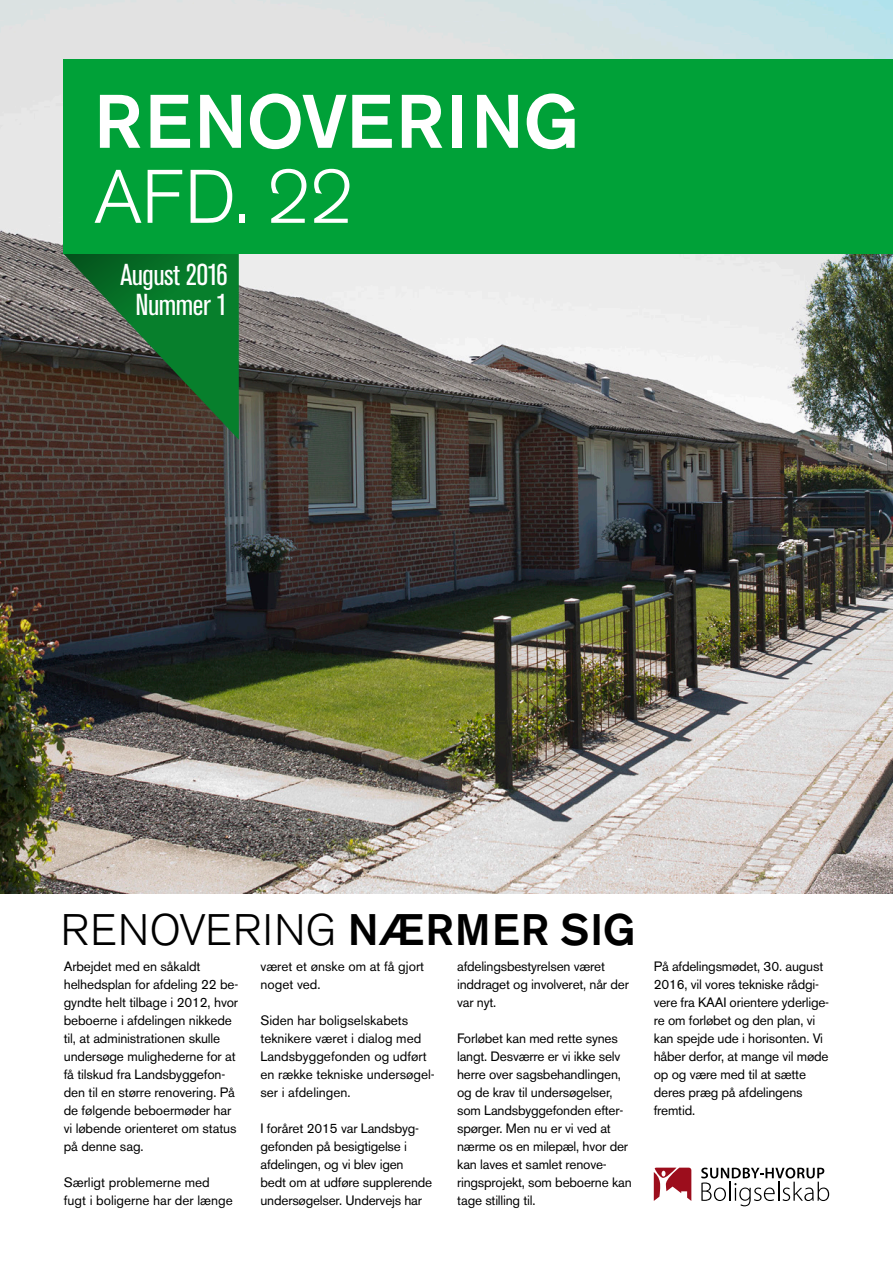
<style>
.page{position:relative;width:893px;height:1263px;background:#fff}
.page>*{position:absolute;margin:0;border:0;box-sizing:border-box;transform-origin:0 0}
.t1{font:500 75px "Akzidenz Grotesk BE";letter-spacing:.03em;color:#fff}
.t2{font:300 75px "Akzidenz Grotesk BE";color:#fff}
.t3{font:300 43.8px "Akzidenz Grotesk BE";letter-spacing:.03em;color:#000}
.t4{font:condensed 30px "Akzidenz Grotesk BE";letter-spacing:-.015em;color:#fff}
.t5{font:13.5px/18px "Akzidenz Grotesk BE";letter-spacing:-.015em;color:#000}
.s1{font-weight:500}
</style>
<div class="page">
<img style="left:0;top:0;width:893px;height:893px">
<svg style="left:701px;top:1167px;width:128px;height:39px"></svg>
<svg style="left:654px;top:1167px;width:37px;height:34px"></svg>
<svg style="left:64px;top:254px;width:175px;height:186px;background:#2b5e33"></svg>
<div style="left:64px;top:60px;width:829px;height:194px;background:#00a138"></div>
<p class="t1" style="left:94px;top:76px;width:487px">RENOVERING</p>
<p class="t2" style="left:94px;top:155px;width:261px">AFD. 22</p>
<p class="t4" style="left:120px;top:258px;width:109px">August 2016</p>
<p class="t4" style="left:135px;top:288px;width:94px">Nummer 1</p>
<p class="t3" style="left:61px;top:905px;width:576px">RENOVERING <span class="s1">NÆRMER SIG</span></p>
<p class="t5" style="left:64px;top:957px;width:176px">Arbejdet med en såkaldt helhedsplan for afdeling 22 be&shy;gyndte helt tilbage i 2012, hvor beboerne i afdelingen nikkede til, at administrationen skulle undersøge mulighederne for at få tilskud fra Landsbyggefon&shy;den til en større renovering. På de følgende beboermøder har vi løbende orienteret om status på denne sag.</p>
<p class="t5" style="left:64px;top:1173px;width:171px">Særligt problemerne med fugt i boligerne har der længe</p>
<p class="t5" style="left:260px;top:957px;width:165px">været et ønske om at få gjort noget ved.</p>
<p class="t5" style="left:260px;top:1011px;width:176px">Siden har boligselskabets teknikere været i dialog med<br>Landsbyggefonden og udført en række tekniske undersøgel&shy;ser i afdelingen.</p>
<p class="t5" style="left:260px;top:1119px;width:173px">I foråret 2015 var Landsbyg&shy;gefonden på besigtigelse i afdelingen, og vi blev igen bedt om at udføre supplerende undersøgelser. Undervejs har</p>
<p class="t5" style="left:457px;top:957px;width:173px">afdelingsbestyrelsen været inddraget og involveret, når der var nyt.</p>
<p class="t5" style="left:457px;top:1029px;width:176px">Forløbet kan med rette synes langt. Desværre er vi ikke selv herre over sagsbehandlingen, og de krav til undersøgelser, som Landsbyggefonden efter&shy;spørger. Men nu er vi ved at nærme os en milepæl, hvor der kan laves et samlet renove&shy;ringsprojekt, som beboerne kan tage stilling til.</p>
<p class="t5" style="left:654px;top:957px;width:177px">På afdelingsmødet, 30. august<br>2016, vil vores tekniske rådgi&shy;vere fra KAAI orientere yderlige&shy;re om forløbet og den plan, vi kan spejde ude i horisonten. Vi håber derfor, at mange vil møde op og være med til at sætte deres præg på afdelingens fremtid.</p>
</div>
